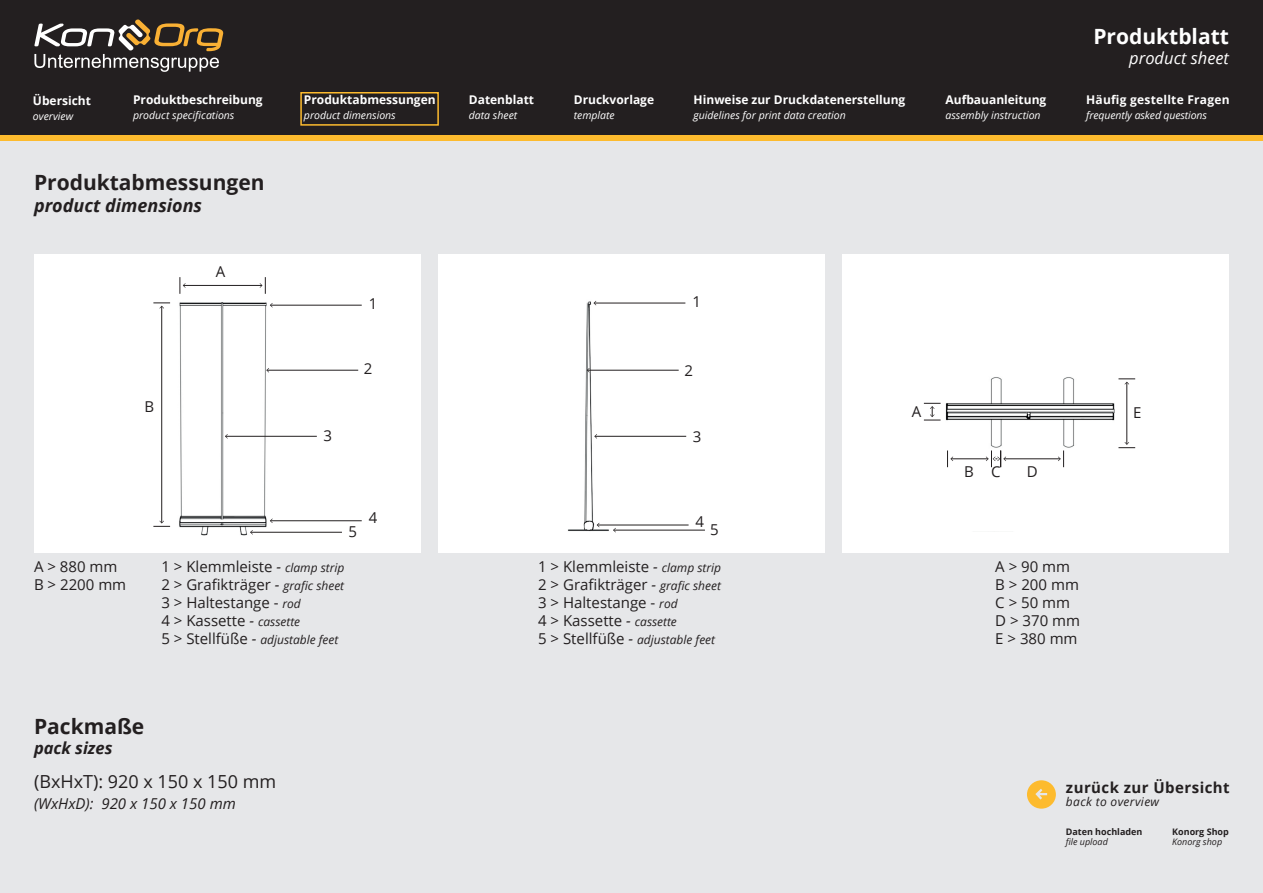
<style>
.page{position:relative;width:1263px;height:893px;background:#e6e7e9}
.page>*{position:absolute;margin:0;border:0;box-sizing:border-box;transform-origin:0 0}
.t1{font:700 21px "Open Sans";color:#231f20}
.t2{font:700 21px "Open Sans";color:#fff}
.t3{font:18px "Open Sans";color:#231f20}
.t4{font:italic 700 18px "Open Sans";color:#231f20}
.t5{font:italic 16.5px "Open Sans";color:#fff}
.t6{font:italic 700 16.5px "Open Sans";color:#231f20}
.t7{font:15px/18px "Open Sans";color:#231f20}
.t8{font:italic 15px "Open Sans";color:#231f20}
.t9{font:700 15px "Open Sans";letter-spacing:.03em;color:#231f20}
.t10{font:700 12px "Open Sans";color:#fff}
.t11{font:italic 12px "Open Sans";color:#231f20}
.t12{font:700 12px "Open Sans";letter-spacing:.02em;color:#fff}
.t13{font:italic 12px "Open Sans";letter-spacing:.03em;color:#231f20}
.t14{font:italic 10.5px "Open Sans";color:#fff}
.t15{font:700 9px "Open Sans";color:#231f20}
.t16{font:italic 9px "Open Sans";color:#231f20}
.s1{font-style:italic}
.s2{font-style:italic;font-size:12px}
.s3{font-style:normal;font-size:15px}
.s4{font-size:15px}
</style>
<div class="page">
<div style="left:0;top:0;width:1263px;height:140px;background:#231f20"></div>
<div style="left:0;top:135px;width:1263px;height:6px;background:#fdbb2e"></div>
<svg style="left:1027px;top:780px;width:29px;height:29px"></svg>
<svg style="left:34px;top:19px;width:190px;height:53px"></svg>
<div style="left:300px;top:92px;width:139px;height:34px;border:2px solid #fdbb2e"></div>
<div style="left:34px;top:254px;width:387px;height:298px;background:#fff"></div>
<img style="left:153px;top:290px;width:199px;height:246px">
<div style="left:438px;top:254px;width:387px;height:298px;background:#fff"></div>
<img style="left:568px;top:301px;width:137px;height:232px">
<div style="left:843px;top:254px;width:386px;height:298px;background:#fff"></div>
<img style="left:923px;top:377px;width:213px;height:91px">
<hr style="left:183px;top:285px;width:79px;height:1px;background:#231f20">
<svg style="left:180px;top:277px;width:6px;height:17px"></svg>
<svg style="left:260px;top:277px;width:6px;height:17px"></svg>
<hr style="left:951px;top:459px;width:37px;height:1px;background:#231f20">
<svg style="left:947px;top:450px;width:6px;height:17px"></svg>
<hr style="left:1004px;top:459px;width:56px;height:1px;background:#231f20">
<svg style="left:1058px;top:450px;width:6px;height:17px"></svg>
<svg style="left:986px;top:450px;width:20px;height:17px"></svg>
<hr style="left:161px;top:306px;width:1px;height:217px;background:#231f20">
<svg style="left:153px;top:521px;width:17px;height:6px"></svg>
<svg style="left:153px;top:303px;width:17px;height:6px"></svg>
<svg style="left:924px;top:403px;width:16px;height:18px"></svg>
<hr style="left:1126px;top:382px;width:1px;height:62px;background:#231f20">
<svg style="left:1118px;top:442px;width:17px;height:6px"></svg>
<svg style="left:1118px;top:379px;width:17px;height:5px"></svg>
<hr style="left:270px;top:305px;width:92px;height:1px;background:#231f20">
<svg style="left:270px;top:303px;width:3px;height:4px"></svg>
<hr style="left:594px;top:303px;width:91px;height:1px;background:#231f20">
<svg style="left:593px;top:301px;width:3px;height:4px"></svg>
<hr style="left:226px;top:436px;width:91px;height:1px;background:#231f20">
<svg style="left:225px;top:434px;width:3px;height:5px"></svg>
<hr style="left:595px;top:436px;width:91px;height:1px;background:#231f20">
<svg style="left:594px;top:434px;width:3px;height:5px"></svg>
<hr style="left:270px;top:520px;width:92px;height:1px;background:#231f20">
<svg style="left:270px;top:518px;width:3px;height:5px"></svg>
<hr style="left:597px;top:525px;width:92px;height:1px;background:#231f20">
<hr style="left:251px;top:532px;width:91px;height:1px;background:#231f20">
<svg style="left:250px;top:530px;width:3px;height:5px"></svg>
<hr style="left:614px;top:530px;width:91px;height:1px;background:#231f20">
<svg style="left:613px;top:528px;width:3px;height:4px"></svg>
<hr style="left:267px;top:370px;width:91px;height:1px;background:#231f20">
<svg style="left:266px;top:368px;width:3px;height:5px"></svg>
<hr style="left:587px;top:370px;width:92px;height:1px;background:#231f20">
<svg style="left:587px;top:368px;width:3px;height:5px"></svg>
<p class="t10" style="left:33px;top:92px;width:60px">Übersicht</p>
<p class="t14" style="left:33px;top:109px;width:42px">overview</p>
<p class="t10" style="left:133px;top:91px;width:131px">Produktbeschreibung</p>
<p class="t14" style="left:133px;top:108px;width:103px">product specifications</p>
<h1 class="t1" style="left:34px;top:168px;width:232px">Produktabmessungen</h1>
<p class="t4" style="left:34px;top:193px;width:170px">product dimensions</p>
<p class="t7" style="left:216px;top:262px;width:11px">A</p>
<p class="t10" style="left:304px;top:91px;width:133px">Produktabmessungen</p>
<p class="t14" style="left:304px;top:108px;width:93px">product dimensions</p>
<p class="t10" style="left:469px;top:91px;width:67px">Datenblatt</p>
<p class="t14" style="left:469px;top:108px;width:50px">data sheet</p>
<p class="t10" style="left:574px;top:91px;width:82px">Druckvorlage</p>
<p class="t14" style="left:574px;top:108px;width:42px">template</p>
<p class="t10" style="left:694px;top:91px;width:213px">Hinweise zur Druckdatenerstellung</p>
<p class="t14" style="left:694px;top:108px;width:154px">guidelines for print data creation</p>
<p class="t10" style="left:945px;top:91px;width:102px">Aufbauanleitung</p>
<p class="t14" style="left:945px;top:108px;width:97px">assembly instruction</p>
<h1 class="t2" style="left:1093px;top:22px;width:137px">Produktblatt</h1>
<p class="t5" style="left:1129px;top:47px;width:101px">product sheet</p>
<p class="t12" style="left:1086px;top:91px;width:145px">Häufig gestellte Fragen</p>
<p class="t14" style="left:1086px;top:108px;width:122px">frequently asked questions</p>
<p class="t7" style="left:369px;top:295px;width:10px">1</p>
<p class="t7" style="left:692px;top:292px;width:10px">1</p>
<p class="t7" style="left:364px;top:360px;width:10px">2</p>
<p class="t7" style="left:684px;top:361px;width:10px">2</p>
<p class="t7" style="left:144px;top:398px;width:11px">B</p>
<p class="t7" style="left:912px;top:402px;width:11px">A</p>
<p class="t7" style="left:1133px;top:403px;width:10px">E</p>
<p class="t7" style="left:324px;top:426px;width:10px">3</p>
<p class="t7" style="left:693px;top:427px;width:10px">3</p>
<p class="t7" style="left:369px;top:508px;width:10px">4</p>
<p class="t7" style="left:695px;top:512px;width:10px">4</p>
<p class="t7" style="left:348px;top:523px;width:10px">5</p>
<p class="t7" style="left:710px;top:521px;width:10px">5</p>
<p class="t7" style="left:34px;top:557px;width:94px">A &gt; 880 mm<br>B &gt; 2200 mm</p>
<p class="t7" style="left:161px;top:557px;width:185px">1 &gt; Klemmleiste <span class="s1">-</span> <span class="s2">clamp strip<br></span>2 &gt; Grafikträger <span class="s1">-</span> <span class="s2">grafic sheet<br></span>3 &gt; Haltestange - <span class="s2">rod<br></span>4 &gt; Kassette <span class="s1">-</span> <span class="s2">cassette</span></p>
<p class="t11" style="left:161px;top:631px;width:178px"><span class="s3">5 &gt; Stellfüße</span> <span class="s4">-</span> adjustable feet</p>
<h1 class="t1" style="left:34px;top:712px;width:112px">Packmaße</h1>
<p class="t6" style="left:34px;top:736px;width:80px">pack sizes</p>
<p class="t3" style="left:34px;top:769px;width:244px">(BxHxT): 920 x 150 x 150 mm</p>
<p class="t8" style="left:34px;top:793px;width:203px">(WxHxD): 920 x 150 x 150 mm</p>
<p class="t7" style="left:538px;top:557px;width:185px">1 &gt; Klemmleiste <span class="s1">-</span> <span class="s2">clamp strip<br></span>2 &gt; Grafikträger <span class="s1">-</span> <span class="s2">grafic sheet<br></span>3 &gt; Haltestange - <span class="s2">rod<br></span>4 &gt; Kassette <span class="s1">-</span> <span class="s2">cassette</span></p>
<p class="t11" style="left:538px;top:631px;width:178px"><span class="s3">5 &gt; Stellfüße</span> <span class="s4">-</span> adjustable feet</p>
<p class="t7" style="left:991px;top:462px;width:11px">C</p>
<p class="t7" style="left:964px;top:462px;width:11px">B</p>
<p class="t7" style="left:1027px;top:462px;width:12px">D</p>
<p class="t7" style="left:995px;top:557px;width:86px">A &gt; 90 mm<br>B &gt; 200 mm<br>C &gt; 50 mm<br>D &gt; 370 mm<br>E &gt; 380 mm</p>
<p class="t9" style="left:1066px;top:777px;width:165px">zurück zur Übersicht</p>
<p class="t13" style="left:1066px;top:794px;width:95px">back to overview</p>
<p class="t15" style="left:1172px;top:825px;width:58px">Konorg Shop</p>
<p class="t16" style="left:1172px;top:836px;width:52px">Konorg shop</p>
<p class="t15" style="left:1066px;top:825px;width:78px">Daten hochladen</p>
<p class="t16" style="left:1066px;top:836px;width:44px">file upload</p>
</div>
